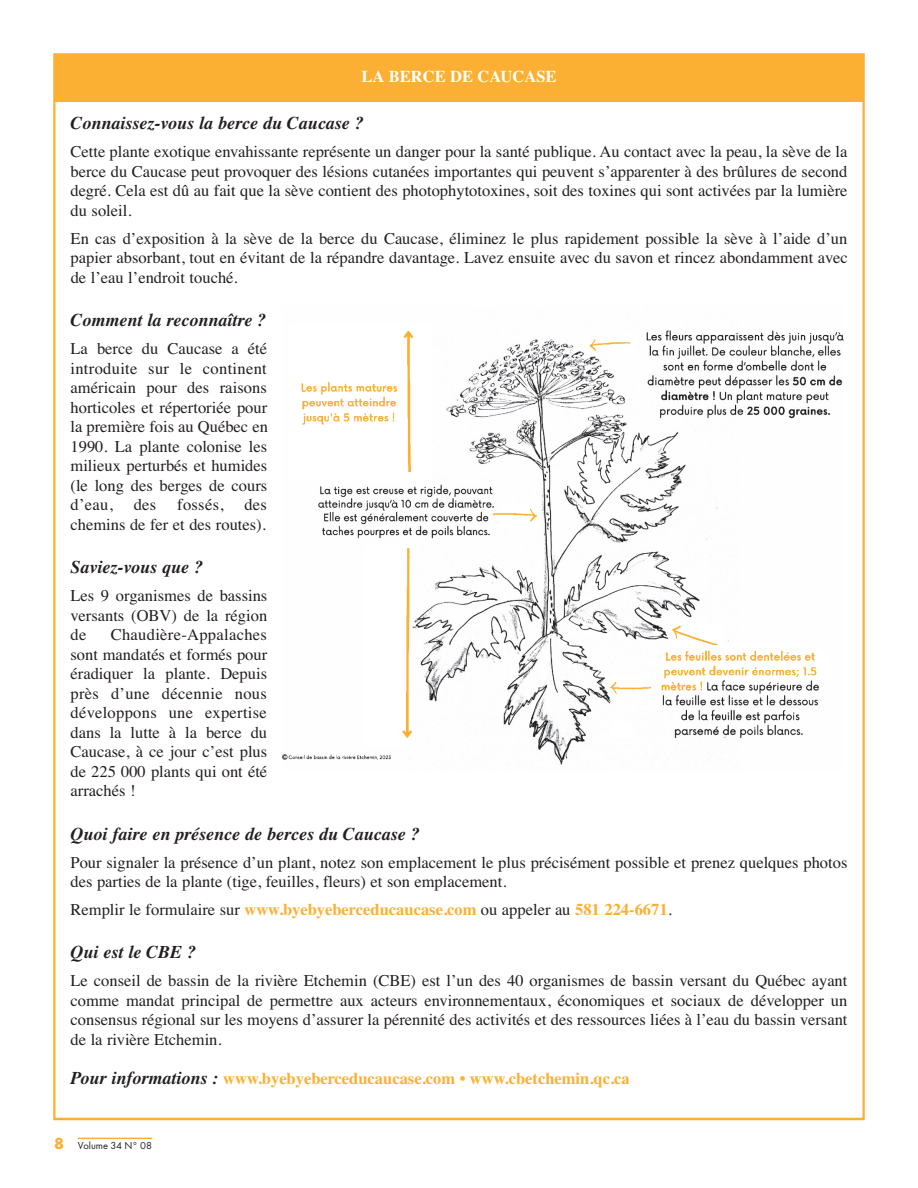
<style>
.page{position:relative;width:918px;height:1188px;background:#fff}
.page>*{position:absolute;margin:0;border:0;box-sizing:border-box;transform-origin:0 0}
.t1{font:italic 700 18px "Times";color:#231f20}
.t2{font:16.5px/19.5px "Times";color:#231f20;text-align:justify}
.t3{font:700 16.5px "Times";color:#fbb033}
.t4{font:700 16.5px "Times";color:#fff}
.texte{font:700 16.5px "Futura PT";color:#fbb033}
.texte-2{font:10.5px "Futura PT";color:#231f20}
.s1{font-weight:400;color:#231f20}
.s2{font-style:italic;font-size:18px;color:#231f20}
</style>
<div class="page">
<hr style="left:78px;top:1138px;width:74px;height:1px;background:#fbb033">
<div style="left:54px;top:54px;width:810px;height:48px;background:#fbb033"></div>
<img style="left:282px;top:330px;width:561px;height:435px">
<p class="t4" style="left:361px;top:61px;width:197px">LA BERCE DE CAUCASE</p>
<p class="t1" style="left:70px;top:106px;width:295px">Connaissez-vous la berce du Caucase ?</p>
<p class="t2" style="left:70px;top:141px;width:779px">Cette plante exotique envahissante représente un danger pour la santé publique. Au contact avec la peau, la sève de la berce du Caucase peut provoquer des lésions cutanées importantes qui peuvent s’apparenter à des brûlures de second degré. Cela est dû au fait que la sève contient des photophytotoxines, soit des toxines qui sont activées par la lumière du soleil.</p>
<p class="t2" style="left:71px;top:227px;width:779px">En cas d’exposition à la sève de la berce du Caucase, éliminez le plus rapidement possible la sève à l’aide d’un papier absorbant, tout en évitant de la répandre davantage. Lavez ensuite avec du savon et rincez abondamment avec de l’eau l’endroit touché.</p>
<p class="t1" style="left:70px;top:303px;width:197px">Comment la reconnaître ?</p>
<p class="t2" style="left:70px;top:338px;width:199px">La berce du Caucase a été introduite sur le continent américain pour des raisons horticoles et répertoriée pour la première fois au Québec en 1990. La plante colonise les milieux perturbés et humides (le long des berges de cours d’eau,</p>
<p class="t2" style="left:71px;top:494px;width:198px;text-align:right">des<br>chemins de fer et des routes).</p>
<p class="t1" style="left:70px;top:550px;width:134px">Saviez-vous que ?</p>
<p class="t2" style="left:70px;top:585px;width:198px">Les 9 organismes de bassins versants (OBV) de la région de</p>
<p class="t2" style="left:134px;top:494px;width:24px">des</p>
<p class="t2" style="left:177px;top:494px;width:48px">fossés,</p>
<p class="t2" style="left:71px;top:624px;width:198px;text-indent:40px">Chaudière-Appalaches sont mandatés et formés pour éradiquer la plante. Depuis près d’une décennie nous développons une expertise dans la lutte à la berce du Caucase, à ce jour c’est plus de 225 000 plants qui ont été arrachés !</p>
<p class="t1" style="left:70px;top:817px;width:351px">Quoi faire en présence de berces du Caucase ?</p>
<p class="t2" style="left:70px;top:851px;width:778px">Pour signaler la présence d’un plant, notez son emplacement le plus précisément possible et prenez quelques photos des parties de la plante (tige, feuilles, fleurs) et son emplacement.</p>
<p class="t3" style="left:71px;top:894px;width:603px"><span class="s1">Remplir le formulaire sur</span> www.byebyeberceducaucase.com <span class="s1">ou appeler au</span> 581 224-6671<span class="s1">.</span></p>
<p class="t1" style="left:70px;top:935px;width:127px">Qui est le CBE ?</p>
<p class="t2" style="left:70px;top:970px;width:779px">Le conseil de bassin de la rivière Etchemin (CBE) est l’un des 40 organismes de bassin versant du Québec ayant comme mandat principal de permettre aux acteurs environnementaux, économiques et sociaux de développer un consensus régional sur les moyens d’assurer la pérennité des activités et des ressources liées à l’eau du bassin versant de la rivière Etchemin.</p>
<p class="t3" style="left:70px;top:1063px;width:561px"><span class="s2">Pour informations :</span> www.byebyeberceducaucase.com • www.cbetchemin.qc.ca</p>
<p class="texte" style="left:54px;top:1133px;width:11px">8</p>
<p class="texte-2" style="left:78px;top:1139px;width:76px">Volume 34 N° 08</p>
</div>
